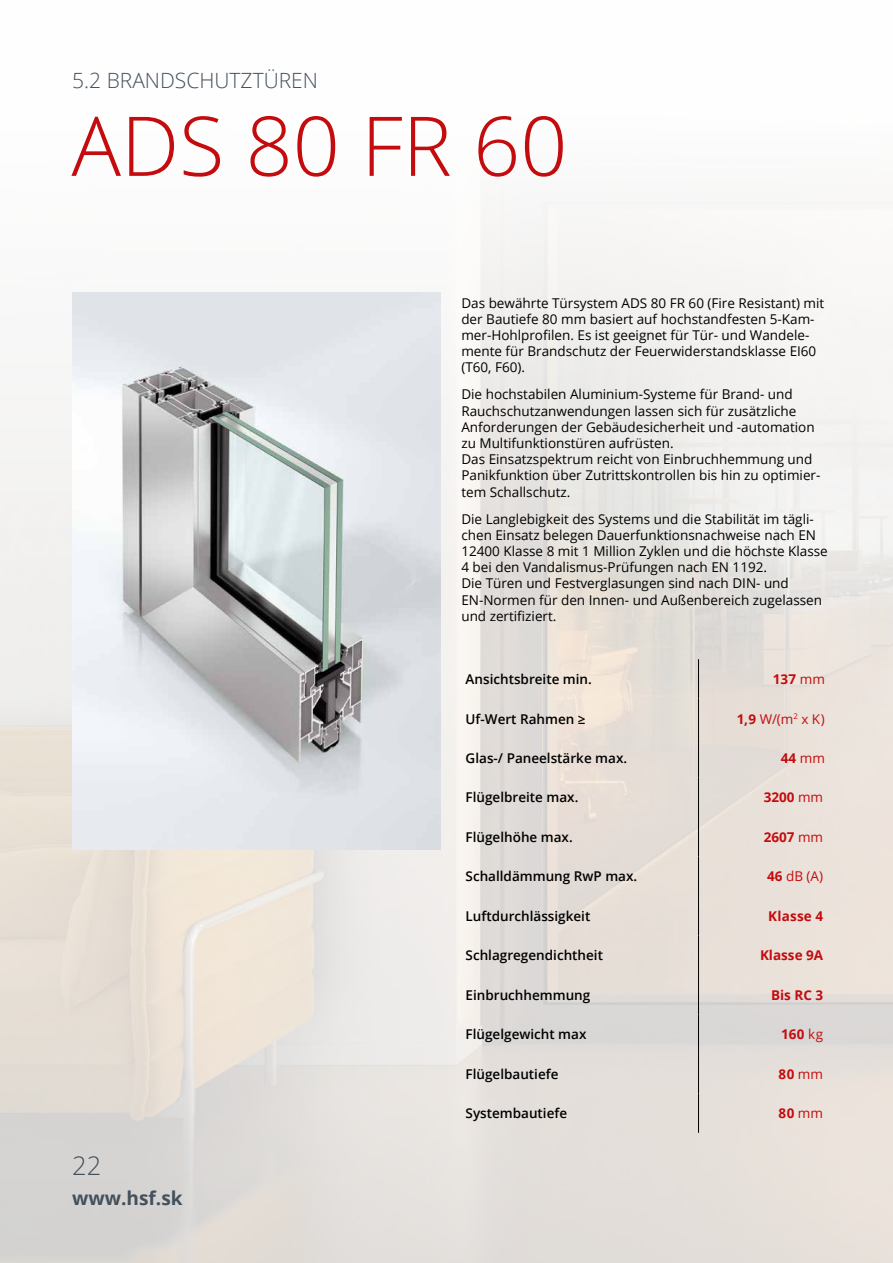
<style>
.page{position:relative;width:893px;height:1263px;background:#fff}
.page>*{position:absolute;margin:0;border:0;box-sizing:border-box;transform-origin:0 0}
.t1{font:300 82.5px "Open Sans";color:#c40c0e}
.t2{font:300 25.5px "Open Sans";color:#44505c}
.t3{font:300 21px "Open Sans";color:#44505c}
.t4{font:700 19.05px "Open Sans";color:#44505c}
.t5{font:13.5px/16.2px "Open Sans";color:#000}
.t6{font:600 13.5px "Open Sans";color:#000}
.t7{font:700 13.5px "Open Sans";color:#c40c0e}
.t8{font:13.5px "Open Sans";color:#c40c0e}
.s1{font-weight:400}
.s2{font-weight:700}
</style>
<div class="page">
<img style="left:72px;top:293px;width:368px;height:557px">
<hr style="left:698px;top:659px;width:1px;height:40px;background:#000">
<hr style="left:698px;top:699px;width:1px;height:39px;background:#000">
<hr style="left:698px;top:738px;width:1px;height:39px;background:#000">
<hr style="left:698px;top:777px;width:1px;height:40px;background:#000">
<hr style="left:698px;top:817px;width:1px;height:39px;background:#000">
<hr style="left:698px;top:856px;width:1px;height:40px;background:#000">
<hr style="left:698px;top:896px;width:1px;height:39px;background:#000">
<hr style="left:698px;top:935px;width:1px;height:40px;background:#000">
<hr style="left:698px;top:975px;width:1px;height:39px;background:#000">
<hr style="left:698px;top:1014px;width:1px;height:40px;background:#000">
<hr style="left:698px;top:1054px;width:1px;height:39px;background:#000">
<hr style="left:698px;top:1093px;width:1px;height:40px;background:#000">
<h3 class="t3" style="left:72px;top:66px;width:247px">5.2 BRANDSCHUTZTÜREN</h3>
<h1 class="t1" style="left:71px;top:89px;width:497px">ADS 80 FR 60</h1>
<p class="t5" style="left:461px;top:294px;width:364px">Das bewährte Türsystem ADS 80 FR 60 (Fire Resistant) mit der Bautiefe 80 mm basiert auf hochstandfesten 5-Kam&shy;mer-Hohlprofilen. Es ist geeignet für Tür- und Wandele&shy;mente für Brandschutz der Feuerwiderstandsklasse EI60 (T60, F60).</p>
<p class="t5" style="left:461px;top:386px;width:360px">Die hochstabilen Aluminium-Systeme für Brand- und Rauchschutzanwendungen lassen sich für zusätzliche Anforderungen der Gebäudesicherheit und -automation zu Multifunktionstüren aufrüsten.<br>Das Einsatzspektrum reicht von Einbruchhemmung und Panikfunktion über Zutrittskontrollen bis hin zu optimier&shy;tem Schallschutz.</p>
<p class="t5" style="left:461px;top:510px;width:368px">Die Langlebigkeit des Systems und die Stabilität im tägli&shy;chen Einsatz belegen Dauerfunktionsnachweise nach EN 12400 Klasse 8 mit 1 Million Zyklen und die höchste Klasse 4 bei den Vandalismus-Prüfungen nach EN 1192.<br>Die Türen und Festverglasungen sind nach DIN- und EN-Normen für den Innen- und Außenbereich zugelassen und zertifiziert.</p>
<h2 class="t2" style="left:72px;top:1148px;width:31px">22</h2>
<h3 class="t4" style="left:72px;top:1185px;width:112px">www.hsf.sk</h3>
<p class="t6" style="left:466px;top:670px;width:128px">Ansichtsbreite min.</p>
<p class="t7" style="left:773px;top:670px;width:54px">137 <span class="s1">mm</span></p>
<p class="t6" style="left:466px;top:709px;width:121px">Uf-Wert Rahmen ≥</p>
<p class="t8" style="left:737px;top:709px;width:90px"><span class="s2">1,9</span> W/(m<sup>2</sup> x K)</p>
<p class="t6" style="left:466px;top:749px;width:163px">Glas-/ Paneelstärke max.</p>
<p class="t7" style="left:781px;top:748px;width:46px">44 <span class="s1">mm</span></p>
<p class="t6" style="left:466px;top:788px;width:114px">Flügelbreite max.</p>
<p class="t7" style="left:764px;top:788px;width:61px">3200 <span class="s1">mm</span></p>
<p class="t6" style="left:466px;top:828px;width:109px">Flügelhöhe max.</p>
<p class="t7" style="left:764px;top:827px;width:61px">2607 <span class="s1">mm</span></p>
<p class="t6" style="left:466px;top:867px;width:173px">Schalldämmung RwP max.</p>
<p class="t8" style="left:767px;top:867px;width:57px"><span class="s2">46</span> dB (A)</p>
<p class="t6" style="left:466px;top:907px;width:126px">Luftdurchlässigkeit</p>
<p class="t7" style="left:768px;top:906px;width:56px">Klasse 4</p>
<p class="t6" style="left:466px;top:946px;width:139px">Schlagregendichtheit</p>
<p class="t7" style="left:760px;top:946px;width:65px">Klasse 9A</p>
<p class="t6" style="left:466px;top:986px;width:126px">Einbruchhemmung</p>
<p class="t7" style="left:771px;top:985px;width:54px">Bis RC 3</p>
<p class="t6" style="left:466px;top:1025px;width:122px">Flügelgewicht max</p>
<p class="t7" style="left:781px;top:1025px;width:43px">160 <span class="s1">kg</span></p>
<p class="t6" style="left:466px;top:1065px;width:94px">Flügelbautiefe</p>
<p class="t7" style="left:778px;top:1064px;width:46px">80 <span class="s1">mm</span></p>
<p class="t6" style="left:466px;top:1104px;width:103px">Systembautiefe</p>
<p class="t7" style="left:778px;top:1104px;width:46px">80 <span class="s1">mm</span></p>
</div>
